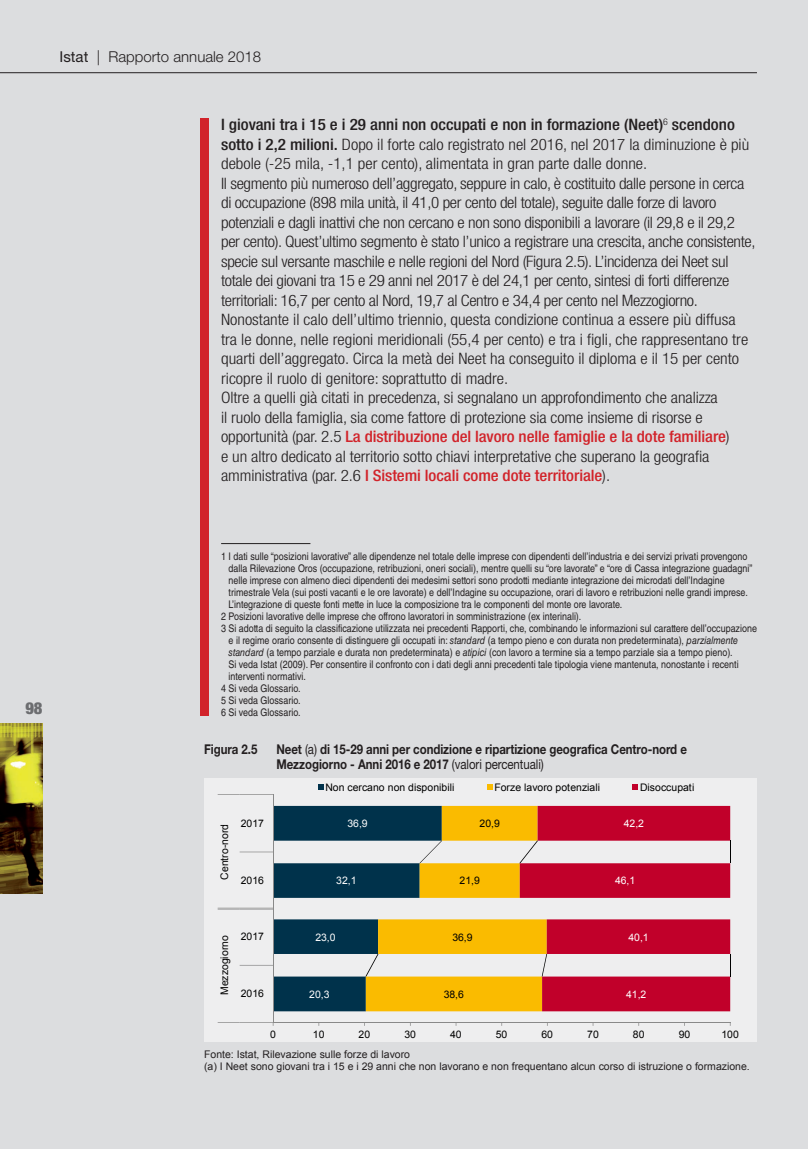
<style>
.page{position:relative;width:808px;height:1149px;background:#fff}
.page>*{position:absolute;margin:0;border:0;box-sizing:border-box;transform-origin:0 0}
.t1{font:900 condensed 16.5px "Helvetica Neue LT Std";color:#6c6d70}
.t2{font:300 condensed 15.75px/19.5px "Helvetica Neue LT Std";letter-spacing:-.005em;color:#231f20;scale:1.08 1}
.t3{font:300 15px "Helvetica Neue LT Std";color:#231f20}
.t4{font:700 13.5px/15px "Helvetica Neue LT Std";letter-spacing:-.005em;color:#231f20;scale:.85 1}
.t5{font:10.5px "Helvetica LT Std";color:#231f20;scale:.85 1}
.t6{font:10.5px/12px "Arial";color:#231f20}
.t7{font:10.5px "Arial";color:#000}
.t8{font:10.35px "Arial";color:#000}
.t9{font:10.35px "Arial";letter-spacing:-.005em;color:#fff}
.s1{font-weight:400}
.s2{font-weight:500}
.s3{font-weight:500;color:#d1232a}
.s4{font-style:italic}
</style>
<div class="page">
<div style="left:0;top:0;width:808px;height:1148px;background:#dcdddf"></div>
<hr style="left:0;top:72px;width:757px;height:1px;background:#231f20">
<img style="left:0;top:723px;width:43px;height:170px">
<div style="left:200px;top:118px;width:8px;height:598px;background:#d1232a"></div>
<hr style="left:221px;top:543px;width:89px;height:1px;background:#231f20">
<div style="left:204px;top:777px;width:553px;height:264px;background:#eeeeef"></div>
<svg style="left:218px;top:784px;width:513px;height:241px"></svg>
<p class="t3" style="left:60px;top:47px;width:203px"><span class="s1">Istat</span> | Rapporto annuale 2018</p>
<p class="t2" style="left:221px;top:115px;width:496px"><span class="s2">I giovani tra i 15 e i 29 anni non occupati e non in formazione (Neet)</span><sup>6</sup> <span class="s2">scendono sotto i 2,2 milioni.</span> Dopo il forte calo registrato nel 2016, nel 2017 la diminuzione è più debole (-25 mila, -1,1 per cento), alimentata in gran parte dalle donne.<br>Il segmento più numeroso dell’aggregato, seppure in calo, è costituito dalle persone in cerca di occupazione (898 mila unità, il 41,0 per cento del totale), seguite dalle forze di lavoro potenziali e dagli inattivi che non cercano e non sono disponibili a lavorare (il 29,8 e il 29,2 per cento). Quest’ultimo segmento è stato l’unico a registrare una crescita, anche consistente, specie sul versante maschile e nelle regioni del Nord (Figura 2.5). L’incidenza dei Neet sul totale dei giovani tra 15 e 29 anni nel 2017 è del 24,1 per cento, sintesi di forti differenze territoriali: 16,7 per cento al Nord, 19,7 al Centro e 34,4 per cento nel Mezzogiorno.<br>Nonostante il calo dell’ultimo triennio, questa condizione continua a essere più diffusa tra le donne, nelle regioni meridionali (55,4 per cento) e tra i figli, che rappresentano tre quarti dell’aggregato. Circa la metà dei Neet ha conseguito il diploma e il 15 per cento ricopre il ruolo di genitore: soprattutto di madre.<br>Oltre a quelli già citati in precedenza, si segnalano un approfondimento che analizza<br>il ruolo della famiglia, sia come fattore di protezione sia come insieme di risorse e opportunità (par. 2.5 <span class="s3">La distribuzione del lavoro nelle famiglie e la dote familiare</span>)<br>e un altro dedicato al territorio sotto chiavi interpretative che superano la geografia amministrativa (par. 2.6 <span class="s3">I Sistemi locali come dote territoriale</span>).</p>
<p class="t1" style="left:25px;top:697px;width:19px">98</p>
<p class="t5" style="left:221px;top:550px;width:621px">1 I dati sulle “posizioni lavorative” alle dipendenze nel totale delle imprese con dipendenti dell’industria e dei servizi privati provengono</p>
<p class="t5" style="left:229px;top:562px;width:618px">dalla Rilevazione Oros (occupazione, retribuzioni, oneri sociali), mentre quelli su “ore lavorate” e “ore di Cassa integrazione guadagni”</p>
<p class="t5" style="left:229px;top:574px;width:585px">nelle imprese con almeno dieci dipendenti dei medesimi settori sono prodotti mediante integrazione dei microdati dell’Indagine</p>
<p class="t5" style="left:229px;top:586px;width:612px">trimestrale Vela (sui posti vacanti e le ore lavorate) e dell’Indagine su occupazione, orari di lavoro e retribuzioni nelle grandi imprese.</p>
<p class="t5" style="left:229px;top:598px;width:465px">L’integrazione di queste fonti mette in luce la composizione tra le componenti del monte ore lavorate.</p>
<p class="t5" style="left:221px;top:610px;width:425px">2 Posizioni lavorative delle imprese che offrono lavoratori in somministrazione (ex interinali).</p>
<p class="t5" style="left:221px;top:622px;width:632px">3 Si adotta di seguito la classificazione utilizzata nei precedenti Rapporti, che, combinando le informazioni sul carattere dell’occupazione</p>
<p class="t5" style="left:229px;top:634px;width:601px">e il regime orario consente di distinguere gli occupati in: <span class="s4">standard</span> (a tempo pieno e con durata non predeterminata), <span class="s4">parzialmente</span></p>
<p class="t5" style="left:229px;top:646px;width:595px"><span class="s4">standard</span> (a tempo parziale e durata non predeterminata) e <span class="s4">atipici</span> (con lavoro a termine sia a tempo parziale sia a tempo pieno).</p>
<p class="t5" style="left:229px;top:658px;width:602px">Si veda Istat (2009). Per consentire il confronto con i dati degli anni precedenti tale tipologia viene mantenuta, nonostante i recenti</p>
<p class="t5" style="left:229px;top:670px;width:93px">interventi normativi.</p>
<p class="t5" style="left:221px;top:682px;width:95px">4 Si veda Glossario.</p>
<p class="t5" style="left:221px;top:694px;width:95px">5 Si veda Glossario.</p>
<p class="t5" style="left:221px;top:706px;width:95px">6 Si veda Glossario.</p>
<p class="t4" style="left:204px;top:741px;width:64px">Figura 2.5</p>
<p class="t4" style="left:276px;top:741px;width:484px">Neet <span class="s1">(a)</span> di 15-29 anni per condizione e ripartizione geografica Centro-nord e<br>Mezzogiorno - Anni 2016 e 2017 <span class="s1">(valori percentuali)</span></p>
<p class="t7" style="left:218px;top:879px;width:57px;rotate:-90deg">Centro-nord</p>
<p class="t8" style="left:241px;top:816px;width:25px">2017</p>
<p class="t8" style="left:241px;top:873px;width:25px">2016</p>
<p class="t8" style="left:325px;top:780px;width:131px">Non cercano non disponibili</p>
<p class="t8" style="left:494px;top:780px;width:107px">Forze lavoro potenziali</p>
<p class="t8" style="left:640px;top:780px;width:56px">Disoccupati</p>
<p class="t9" style="left:347px;top:816px;width:22px">36,9</p>
<p class="t9" style="left:336px;top:873px;width:22px">32,1</p>
<p class="t8" style="left:480px;top:816px;width:22px">20,9</p>
<p class="t8" style="left:460px;top:873px;width:22px">21,9</p>
<p class="t9" style="left:624px;top:816px;width:22px">42,2</p>
<p class="t9" style="left:615px;top:873px;width:22px">46,1</p>
<p class="t7" style="left:218px;top:994px;width:61px;rotate:-90deg">Mezzogiorno</p>
<p class="t8" style="left:241px;top:929px;width:25px">2017</p>
<p class="t8" style="left:241px;top:986px;width:25px">2016</p>
<p class="t9" style="left:315px;top:929px;width:22px">23,0</p>
<p class="t9" style="left:309px;top:986px;width:22px">20,3</p>
<p class="t8" style="left:452px;top:929px;width:22px">36,9</p>
<p class="t8" style="left:444px;top:986px;width:22px">38,6</p>
<p class="t9" style="left:628px;top:929px;width:22px">40,1</p>
<p class="t9" style="left:626px;top:986px;width:22px">41,2</p>
<p class="t8" style="left:270px;top:1027px;width:7px">0</p>
<p class="t8" style="left:313px;top:1027px;width:13px">10</p>
<p class="t8" style="left:359px;top:1027px;width:13px">20</p>
<p class="t8" style="left:404px;top:1027px;width:13px">30</p>
<p class="t8" style="left:450px;top:1027px;width:13px">40</p>
<p class="t8" style="left:496px;top:1027px;width:13px">50</p>
<p class="t8" style="left:541px;top:1027px;width:13px">60</p>
<p class="t8" style="left:587px;top:1027px;width:13px">70</p>
<p class="t8" style="left:633px;top:1027px;width:13px">80</p>
<p class="t8" style="left:679px;top:1027px;width:13px">90</p>
<p class="t8" style="left:721px;top:1027px;width:19px">100</p>
<p class="t6" style="left:204px;top:1047px;width:547px">Fonte: Istat, Rilevazione sulle forze di lavoro<br>(a) I Neet sono giovani tra i 15 e i 29 anni che non lavorano e non frequentano alcun corso di istruzione o formazione.</p>
</div>
